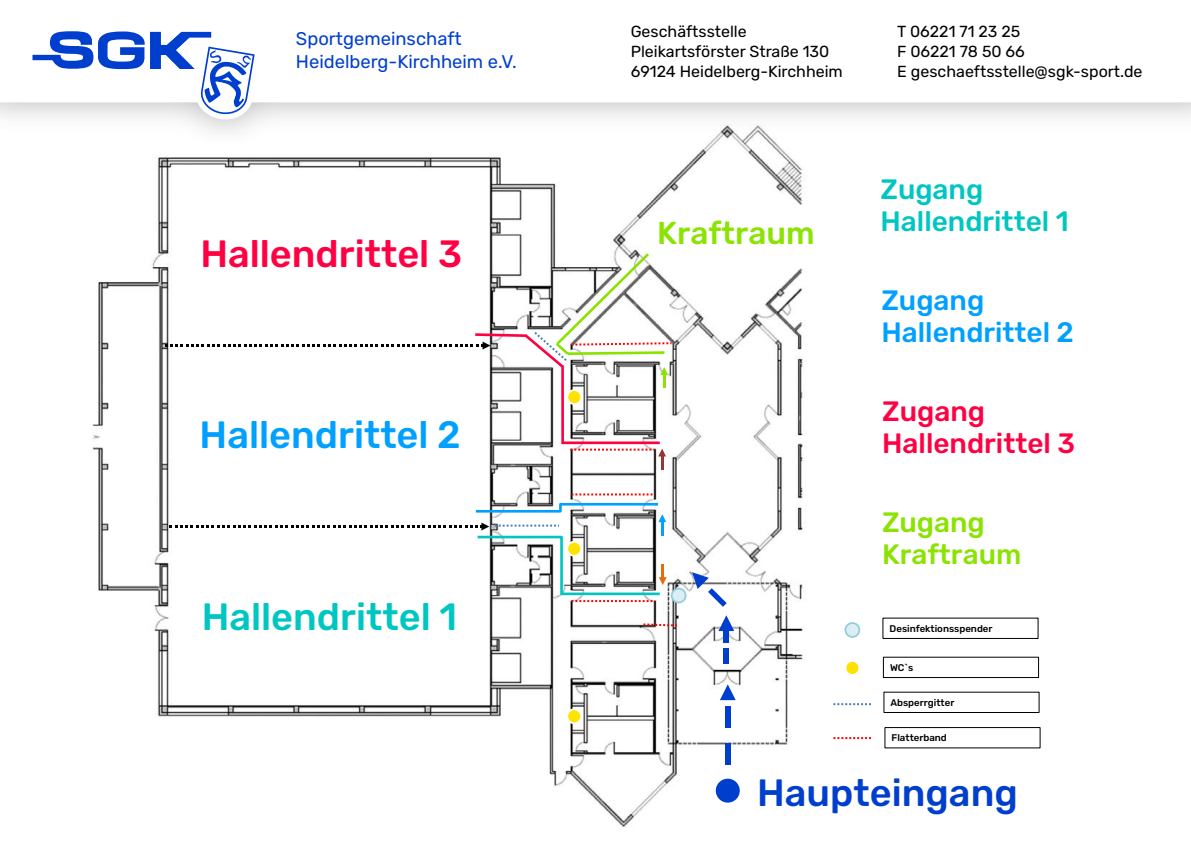
<style>
.page{position:relative;width:1191px;height:842px;background:#fff}
.page>*{position:absolute;margin:0;border:0;box-sizing:border-box;transform-origin:0 0}
.t1{font:500 38px "Rubik";color:#ff0043}
.t2{font:500 38px "Rubik";color:#00a0ff}
.t3{font:500 38px "Rubik";color:#00c6c2}
.t4{font:500 38px "Rubik";color:#003fce}
.t5{font:500 31.6px "Rubik";color:#8ae300}
.t6{font:500 28px/32px "Rubik";color:#00c6c2}
.t7{font:500 28px/32px "Rubik";color:#00a0ff}
.t8{font:500 28px/32px "Rubik";color:#ff0043}
.t9{font:500 28px/32px "Rubik";color:#8ae300}
.t10{font:18.4px/23px "Rubik";color:#003fce}
.t11{font:16px/20px "Rubik";color:#000}
.t12{font:500 9.7px "Rubik";color:#000}
</style>
<div class="page">
<img style="left:92px;top:162px;width:712px;height:665px">
<hr style="left:562px;top:441px;width:97px;height:3px;background:#ff0043">
<hr style="left:561px;top:365px;width:3px;height:79px;background:#ff0043">
<div style="left:567px;top:709px;width:14px;height:14px;background:#ffe300;border-radius:50%"></div>
<div style="left:566px;top:708px;width:16px;height:16px;border:2px solid #fff;border-radius:50%"></div>
<div style="left:567px;top:390px;width:14px;height:14px;background:#ffe300;border-radius:50%"></div>
<div style="left:566px;top:389px;width:16px;height:16px;border:2px solid #fff;border-radius:50%"></div>
<div style="left:845px;top:661px;width:14px;height:14px;background:#ffe300;border-radius:50%"></div>
<div style="left:844px;top:660px;width:16px;height:16px;border:2px solid #fff;border-radius:50%"></div>
<div style="left:845px;top:623px;width:14px;height:14px;background:#dbeef4;border-radius:50%"></div>
<div style="left:844px;top:622px;width:16px;height:16px;border:2px solid #93cddd;border-radius:50%"></div>
<svg style="left:833px;top:703px;width:38px;height:2px"></svg>
<div style="left:671px;top:589px;width:14px;height:13px;background:#dbeef4;border-radius:50%"></div>
<div style="left:671px;top:588px;width:15px;height:15px;border:2px solid #93cddd;border-radius:50%"></div>
<svg style="left:165px;top:250px;width:508px;height:138px"></svg>
<svg style="left:570px;top:449px;width:96px;height:21px"></svg>
<svg style="left:571px;top:493px;width:83px;height:2px"></svg>
<svg style="left:169px;top:502px;width:497px;height:100px"></svg>
<svg style="left:641px;top:622px;width:38px;height:5px"></svg>
<svg style="left:718px;top:615px;width:16px;height:16px"></svg>
<div style="left:723px;top:628px;width:6px;height:14px;background:#003fce"></div>
<div style="left:723px;top:648px;width:6px;height:16px;background:#003fce"></div>
<svg style="left:692px;top:572px;width:34px;height:35px"></svg>
<svg style="left:833px;top:737px;width:38px;height:2px"></svg>
<svg style="left:720px;top:684px;width:15px;height:16px"></svg>
<div style="left:725px;top:706px;width:5px;height:21px;background:#003fce"></div>
<div style="left:725px;top:743px;width:5px;height:21px;background:#003fce"></div>
<div style="left:882px;top:618px;width:156px;height:21px;background:#fff;border:1px solid #000"></div>
<div style="left:884px;top:727px;width:156px;height:21px;background:#fff;border:1px solid #000"></div>
<div style="left:883px;top:692px;width:156px;height:21px;background:#fff;border:1px solid #000"></div>
<div style="left:883px;top:657px;width:155px;height:21px;background:#fff;border:1px solid #000"></div>
<div style="left:716px;top:779px;width:23px;height:24px;background:#003fce;border-radius:50%"></div>
<img style="left:158px;top:119px;width:637px;height:43px">
<svg style="left:0;top:102px;width:1191px;height:17px;fill:#e9e9e9"></svg>
<svg style="left:32px;top:31px;width:223px;height:85px"></svg>
<p class="t10" style="left:296px;top:28px;width:222px">Sportgemeinschaft<br>Heidelberg-Kirchheim e.V.</p>
<p class="t11" style="left:631px;top:22px;width:214px">Geschäftsstelle<br>Pleikartsförster Straße 130<br>69124 Heidelberg-Kirchheim</p>
<p class="t11" style="left:897px;top:22px;width:247px">T 06221 71 23 25<br>F 06221 78 50 66<br>E geschaeftsstelle@sgk-sport.de</p>
<h1 class="t1" style="left:200px;top:232px;width:263px">Hallendrittel 3</h1>
<h1 class="t2" style="left:200px;top:413px;width:263px">Hallendrittel 2</h1>
<h1 class="t3" style="left:202px;top:595px;width:257px">Hallendrittel 1</h1>
<h2 class="t5" style="left:657px;top:214px;width:159px">Kraftraum</h2>
<h3 class="t6" style="left:880px;top:174px;width:190px">Zugang<br>Hallendrittel 1</h3>
<h3 class="t7" style="left:881px;top:285px;width:194px">Zugang<br>Hallendrittel 2</h3>
<h3 class="t8" style="left:882px;top:396px;width:194px">Zugang<br>Hallendrittel 3</h3>
<h3 class="t9" style="left:882px;top:507px;width:141px">Zugang<br>Kraftraum</h3>
<p class="t12" style="left:889px;top:623px;width:104px">Desinfektionsspender</p>
<p class="t12" style="left:890px;top:662px;width:25px">WC`s</p>
<p class="t12" style="left:890px;top:697px;width:65px">Absperrgitter</p>
<p class="t12" style="left:891px;top:732px;width:57px">Flatterband</p>
<h1 class="t4" style="left:757px;top:771px;width:262px">Haupteingang</h1>
</div>
